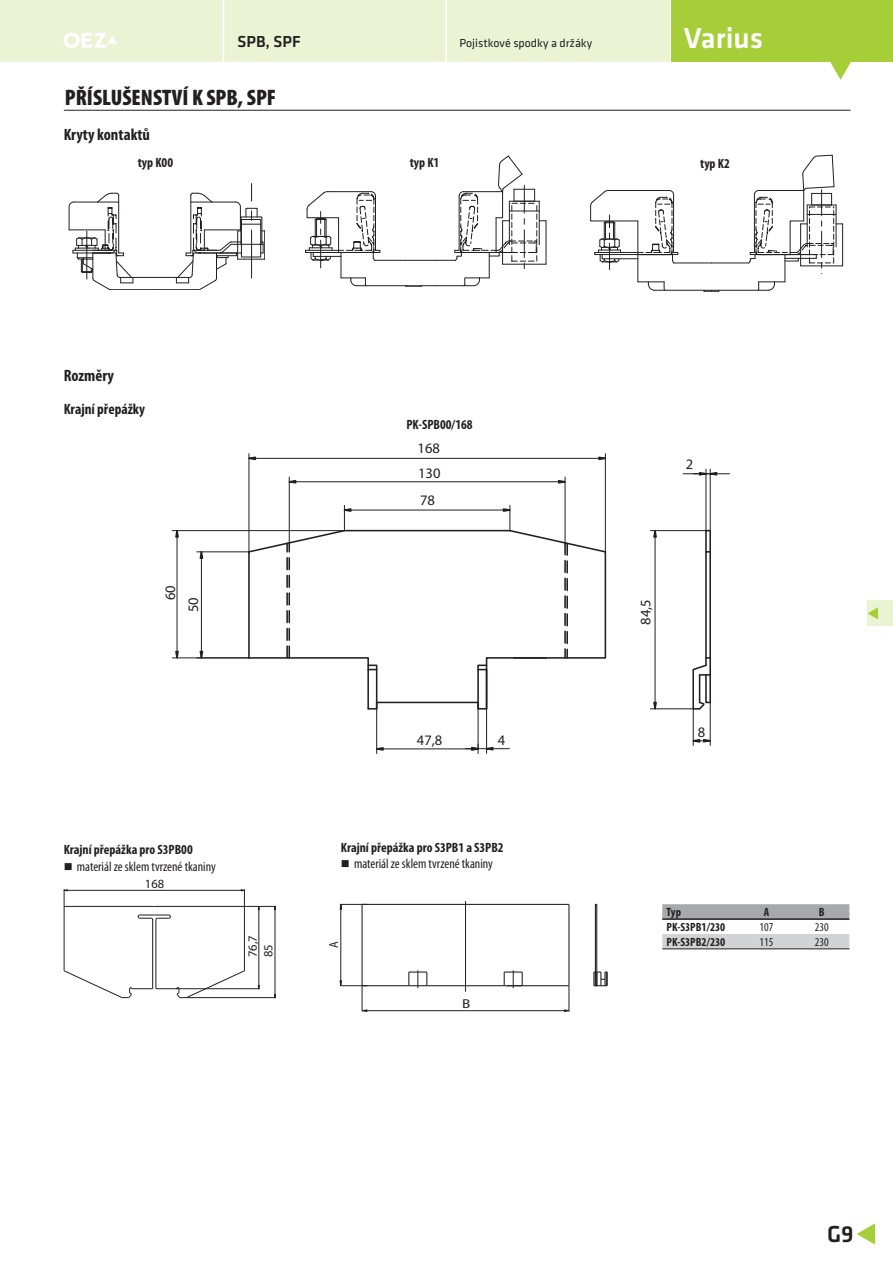
<style>
.page{position:relative;width:893px;height:1263px;background:#fff}
.page>*{position:absolute;margin:0;border:0;box-sizing:border-box;transform-origin:0 0}
.t1{font:500 30px "Klavika";color:#fff}
.t2{font:500 24px "Klavika";color:#231f20}
.t3{font:900 condensed 22.5px "Myriad Pro";color:#231f20}
.t4{font:700 condensed 16.5px "Myriad Pro";color:#231f20}
.t5{font:500 16.5px "Klavika";color:#231f20}
.t6{font:700 condensed 15px "Myriad Pro";color:#231f20}
.t7{font:14.55px/24.8px "Myriad Pro";color:#231f20}
.t8{font:700 condensed 13.5px "Myriad Pro";color:#231f20}
.t9{font:condensed 13.5px "Myriad Pro";color:#231f20}
.t10{font:12.9px "Myriad Pro";color:#231f20;scale:.85 1}
.t11{font:12.9px "Myriad Pro";color:#231f20;scale:1.18 1}
.t12{font:12.6px/15.9px "Myriad Pro";color:#231f20}
.t13{font:700 condensed 12px "Myriad Pro";color:#231f20}
.t14{font:12px "Klavika";color:#231f20}
.t15{font:condensed 12px "Myriad Pro";color:#231f20}
</style>
<div class="page">
<div style="left:671px;top:0;width:222px;height:62px;background:#a6ce39"></div>
<svg style="left:830px;top:62px;width:21px;height:18px"></svg>
<svg style="left:857px;top:1223px;width:18px;height:22px"></svg>
<div style="left:0;top:0;width:670px;height:62px;background:#ebf3d5"></div>
<hr style="left:64px;top:110px;width:786px;height:1px;background:#231f20">
<div style="left:867px;top:601px;width:26px;height:25px;background:#ebf3d5"></div>
<svg style="left:867px;top:607px;width:11px;height:12px"></svg>
<svg style="left:662px;top:904px;width:187px;height:14px;background:#a8aaad"></svg>
<svg style="left:662px;top:934px;width:187px;height:15px;background:#c9cbcc"></svg>
<hr style="left:662px;top:918px;width:187px;height:2px;background:#231f20">
<hr style="left:662px;top:949px;width:187px;height:1px;background:#231f20">
<svg style="left:68px;top:184px;width:197px;height:106px"></svg>
<hr style="left:546px;top:221px;width:1px;height:43px;background:#231f20">
<svg style="left:305px;top:155px;width:241px;height:132px"></svg>
<hr style="left:842px;top:224px;width:1px;height:42px;background:#231f20">
<svg style="left:590px;top:154px;width:252px;height:138px"></svg>
<svg style="left:63px;top:889px;width:213px;height:110px"></svg>
<hr style="left:568px;top:904px;width:1px;height:82px;background:#231f20">
<hr style="left:465px;top:901px;width:1px;height:91px;background:#231f20">
<hr style="left:361px;top:904px;width:2px;height:82px;background:#231f20">
<div style="left:595px;top:904px;width:2px;height:82px;border:1px solid #231f20"></div>
<hr style="left:409px;top:985px;width:95px;height:1px;background:#231f20">
<hr style="left:362px;top:985px;width:47px;height:1px;background:#231f20">
<hr style="left:507px;top:985px;width:62px;height:1px;background:#231f20">
<svg style="left:504px;top:970px;width:19px;height:18px"></svg>
<hr style="left:362px;top:904px;width:207px;height:1px;background:#231f20">
<svg style="left:593px;top:972px;width:15px;height:14px"></svg>
<hr style="left:340px;top:907px;width:1px;height:76px;background:#231f20">
<hr style="left:365px;top:1010px;width:201px;height:1px;background:#231f20">
<svg style="left:408px;top:970px;width:19px;height:18px"></svg>
<svg style="left:563px;top:986px;width:7px;height:26px"></svg>
<svg style="left:339px;top:903px;width:29px;height:7px"></svg>
<svg style="left:339px;top:980px;width:29px;height:32px"></svg>
<hr style="left:705px;top:531px;width:2px;height:134px;background:#231f20">
<hr style="left:709px;top:531px;width:2px;height:171px;background:#231f20">
<svg style="left:692px;top:657px;width:18px;height:54px"></svg>
<hr style="left:249px;top:454px;width:1px;height:100px;background:#231f20">
<hr style="left:605px;top:454px;width:1px;height:100px;background:#231f20">
<hr style="left:255px;top:458px;width:344px;height:1px;background:#231f20">
<svg style="left:248px;top:456px;width:9px;height:5px"></svg>
<svg style="left:597px;top:456px;width:9px;height:5px"></svg>
<hr style="left:289px;top:477px;width:1px;height:68px;background:#231f20">
<hr style="left:565px;top:477px;width:1px;height:68px;background:#231f20">
<hr style="left:296px;top:482px;width:263px;height:1px;background:#231f20">
<svg style="left:288px;top:479px;width:9px;height:6px"></svg>
<svg style="left:557px;top:479px;width:9px;height:6px"></svg>
<svg style="left:247px;top:505px;width:360px;height:205px"></svg>
<hr style="left:478px;top:709px;width:1px;height:45px;background:#231f20">
<hr style="left:376px;top:709px;width:1px;height:45px;background:#231f20">
<hr style="left:383px;top:749px;width:89px;height:1px;background:#231f20">
<svg style="left:376px;top:746px;width:9px;height:6px"></svg>
<hr style="left:177px;top:537px;width:1px;height:115px;background:#231f20">
<hr style="left:172px;top:658px;width:77px;height:1px;background:#231f20">
<hr style="left:172px;top:530px;width:172px;height:1px;background:#231f20">
<svg style="left:174px;top:530px;width:6px;height:9px"></svg>
<svg style="left:174px;top:650px;width:6px;height:9px"></svg>
<hr style="left:201px;top:558px;width:1px;height:94px;background:#231f20">
<hr style="left:197px;top:552px;width:52px;height:1px;background:#231f20">
<svg style="left:199px;top:551px;width:5px;height:9px"></svg>
<svg style="left:199px;top:650px;width:5px;height:9px"></svg>
<hr style="left:486px;top:709px;width:1px;height:44px;background:#231f20">
<svg style="left:465px;top:744px;width:44px;height:8px"></svg>
<hr style="left:710px;top:469px;width:1px;height:62px;background:#231f20">
<hr style="left:706px;top:469px;width:1px;height:62px;background:#231f20">
<svg style="left:693px;top:471px;width:25px;height:6px"></svg>
<hr style="left:683px;top:473px;width:46px;height:1px;background:#231f20">
<hr style="left:693px;top:709px;width:1px;height:37px;background:#231f20">
<hr style="left:710px;top:702px;width:1px;height:44px;background:#231f20">
<svg style="left:692px;top:738px;width:19px;height:6px"></svg>
<hr style="left:650px;top:530px;width:56px;height:1px;background:#231f20">
<hr style="left:650px;top:709px;width:43px;height:1px;background:#231f20">
<hr style="left:655px;top:537px;width:1px;height:165px;background:#231f20">
<svg style="left:652px;top:530px;width:6px;height:9px"></svg>
<svg style="left:652px;top:701px;width:6px;height:9px"></svg>
<p class="t5" style="left:238px;top:32px;width:64px">SPB, SPF</p>
<h3 class="t3" style="left:65px;top:84px;width:213px">PŘÍSLUŠENSTVÍ K SPB, SPF</h3>
<p class="t4" style="left:64px;top:128px;width:88px">Kryty kontaktů</p>
<p class="t14" style="left:459px;top:36px;width:134px">Pojistkové spodky a držáky</p>
<h1 class="t1" style="left:684px;top:20px;width:81px">Varius</h1>
<p class="t8" style="left:138px;top:157px;width:37px">typ K00</p>
<p class="t8" style="left:410px;top:157px;width:31px">typ K1</p>
<p class="t8" style="left:700px;top:159px;width:31px">typ K2</p>
<p class="t4" style="left:64px;top:369px;width:52px">Rozměry</p>
<p class="t6" style="left:64px;top:403px;width:83px">Krajní přepážky</p>
<p class="t7" style="left:160px;top:612px;width:28px;line-height:23.1px;text-indent:12px;rotate:-90deg">60<br>50</p>
<p class="t8" style="left:64px;top:845px;width:131px">Krajní přepážka pro S3PB00</p>
<p class="t9" style="left:77px;top:861px;width:140px">materiál ze sklem tvrzené tkaniny</p>
<p class="t12" style="left:145px;top:877px;width:21px">168</p>
<p class="t12" style="left:245px;top:957px;width:24px;rotate:-90deg">76,7<br>85</p>
<p class="t8" style="left:406px;top:419px;width:68px">PK-SPB00/168</p>
<p class="t7" style="left:418px;top:437px;width:24px">168<br>130</p>
<p class="t7" style="left:420px;top:489px;width:16px">78</p>
<p class="t7" style="left:417px;top:729px;width:27px">47,8</p>
<p class="t7" style="left:498px;top:729px;width:9px">4</p>
<p class="t8" style="left:341px;top:842px;width:164px">Krajní přepážka pro S3PB1 a S3PB2</p>
<p class="t9" style="left:354px;top:859px;width:140px">materiál ze sklem tvrzené tkaniny</p>
<p class="t10" style="left:329px;top:948px;width:9px;rotate:-90deg">A</p>
<p class="t11" style="left:462px;top:999px;width:8px">B</p>
<p class="t7" style="left:686px;top:453px;width:9px">2</p>
<p class="t7" style="left:634px;top:625px;width:27px;rotate:-90deg">84,5</p>
<p class="t7" style="left:698px;top:721px;width:9px">8</p>
<p class="t13" style="left:666px;top:907px;width:16px">Typ</p>
<p class="t13" style="left:764px;top:907px;width:7px">A</p>
<p class="t13" style="left:819px;top:907px;width:7px">B</p>
<p class="t13" style="left:666px;top:923px;width:60px">PK-S3PB1/230</p>
<p class="t15" style="left:759px;top:923px;width:15px">107</p>
<p class="t15" style="left:815px;top:923px;width:15px">230</p>
<p class="t13" style="left:666px;top:937px;width:60px">PK-S3PB2/230</p>
<p class="t15" style="left:759px;top:937px;width:15px">115</p>
<p class="t15" style="left:815px;top:937px;width:15px">230</p>
<h2 class="t2" style="left:827px;top:1219px;width:28px">G9</h2>
</div>
